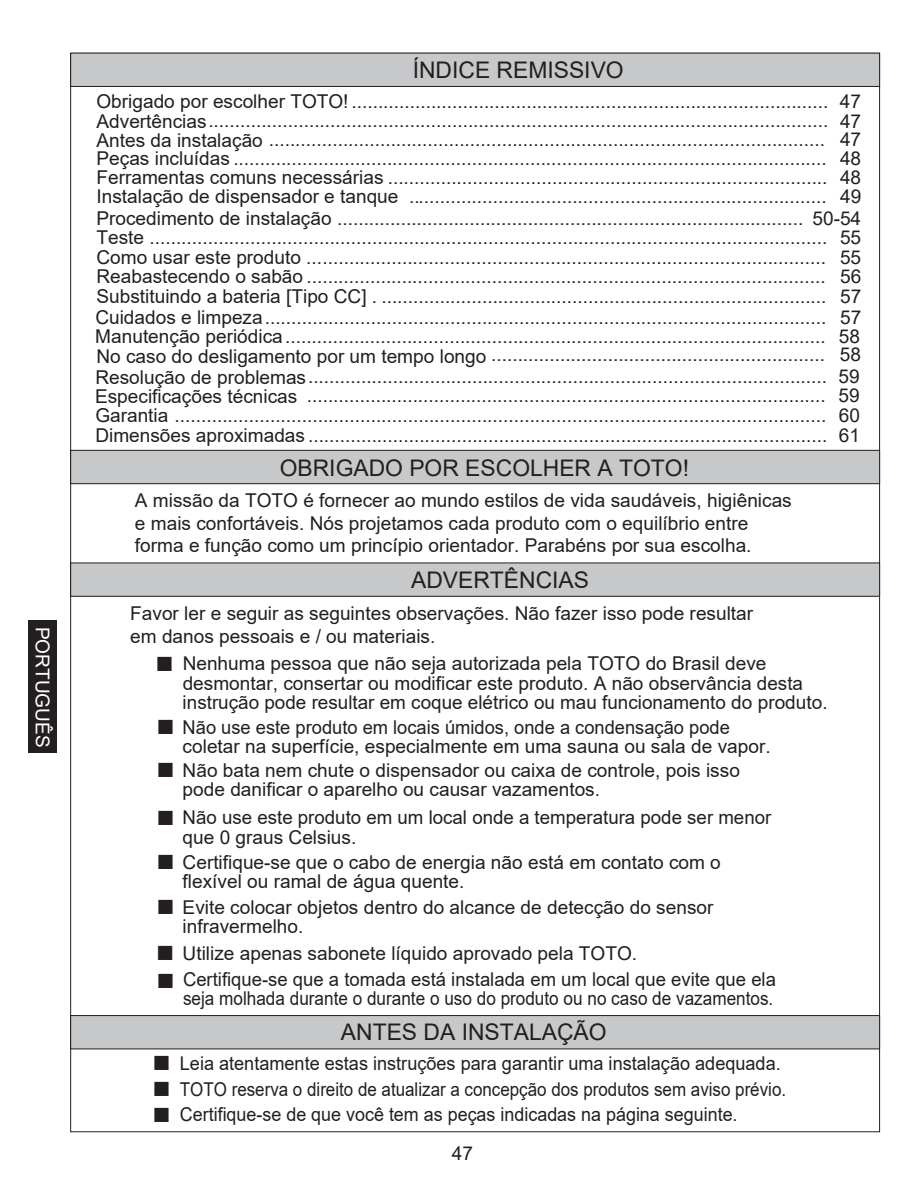
<style>
.page{position:relative;width:919px;height:1191px;background:#fff}
.page>*{position:absolute;margin:0;border:0;box-sizing:border-box;transform-origin:0 0}
.t1{font:22.8px "Arial";color:#231f20}
.t2{font:19.05px/22.8px "Arial";color:#231f20}
.t3{font:19.05px "Arial";color:#231f20;scale:.89 1}
.t4{font:19.05px "Arial";color:#231f20;scale:.95 1}
.t5{font:19.05px "Arial";color:#231f20;scale:.94 1}
.t6{font:19.05px "Arial";color:#231f20;scale:.96 1}
.t7{font:19.05px "Arial";color:#fff}
.s1{font-family:"Adobe Song Std";font-weight:300}
</style>
<div class="page">
<div style="left:29px;top:620px;width:28px;height:133px;background:#231f20"></div>
<div style="left:71px;top:53px;width:808px;height:33px;background:#c7c8ca"></div>
<div style="left:70px;top:53px;width:809px;height:34px;border:1px solid #231f20"></div>
<div style="left:71px;top:563px;width:808px;height:33px;background:#c7c8ca"></div>
<div style="left:71px;top:450px;width:808px;height:34px;background:#c7c8ca"></div>
<div style="left:70px;top:450px;width:809px;height:34px;border:1px solid #231f20"></div>
<div style="left:71px;top:1015px;width:808px;height:34px;background:#c7c8ca"></div>
<div style="left:70px;top:1015px;width:809px;height:34px;border:1px solid #231f20"></div>
<p class="t7" style="left:56px;top:626px;width:122px;rotate:90deg">PORTUGUÊS</p>
<p class="t1" style="left:412px;top:55px;width:212px">ÍNDICE REMISSIVO</p>
<p class="t2" style="left:96px;top:90px;width:765px">Obrigado por escolher TOTO! .......................................................................................... 47</p>
<p class="t2" style="left:96px;top:111px;width:766px;line-height:18.6px;text-align:justify">Advertências..................................................................................................................... 47<br>Antes da instalação ......................................................................................................... 47<br>Peças incluídas ................................................................................................................ 48</p>
<p class="t2" style="left:96px;top:185px;width:766px">Instalação de dispensador e tanque ............................................................................... 49</p>
<p class="t2" style="left:96px;top:166px;width:766px">Ferramentas comuns necessárias ................................................................................... 48</p>
<p class="t2" style="left:96px;top:208px;width:766px;line-height:19.5px">Procedimento de instalação ........................................................................................ 50-54<br>Teste ................................................................................................................................ 55</p>
<p class="t2" style="left:96px;top:245px;width:766px">Como usar este produto .................................................................................................. 55</p>
<p class="t2" style="left:96px;top:266px;width:766px;line-height:19.5px">Reabastecendo o sabão .................................................................................................. 56<br>Substituindo a bateria [Tipo CC] . .................................................................................... 57</p>
<p class="t2" style="left:95px;top:306px;width:767px">Cuidados e limpeza.......................................................................................................... 57</p>
<p class="t2" style="left:95px;top:325px;width:766px">Manutenção periódica...................................................................................................... 58</p>
<p class="t2" style="left:96px;top:342px;width:766px">No caso do desligamento por um tempo longo ............................................................... 58</p>
<p class="t2" style="left:95px;top:364px;width:765px">Resolução de problemas.................................................................................................. 59</p>
<p class="t2" style="left:95px;top:383px;width:766px">Especificações técnicas .................................................................................................. 59</p>
<p class="t2" style="left:95px;top:404px;width:766px">Garantia ........................................................................................................................... 60</p>
<p class="t2" style="left:95px;top:423px;width:766px">Dimensões aproximadas .................................................................................................. 61</p>
<p class="t1" style="left:280px;top:452px;width:411px">OBRIGADO POR ESCOLHER A TOTO!</p>
<p class="t2" style="left:135px;top:488px;width:658px">A missão da TOTO é fornecer ao mundo estilos de vida saudáveis, higiênicas e mais confortáveis. Nós projetamos cada produto com o equilíbrio entre forma e função como um princípio orientador. Parabéns por sua escolha.</p>
<p class="t1" style="left:411px;top:564px;width:179px">ADVERTÊNCIAS</p>
<p class="t2" style="left:130px;top:602px;width:624px">Favor ler e seguir as seguintes observações. Não fazer isso pode resultar em danos pessoais e / ou materiais.</p>
<p class="t2" style="left:183px;top:673px;width:646px;line-height:19px">desmontar, consertar ou modificar este produto. A não observância desta instrução pode resultar em coque elétrico ou mau funcionamento do produto.</p>
<p class="t2" style="left:183px;top:734px;width:589px">coletar na superfície, especialmente em uma sauna ou sala de vapor.</p>
<p class="t2" style="left:183px;top:778px;width:419px">pode danificar o aparelho ou causar vazamentos.</p>
<p class="t2" style="left:183px;top:825px;width:175px">que 0 graus Celsius.</p>
<p class="t2" style="left:183px;top:869px;width:283px">flexível ou ramal de água quente.</p>
<p class="t2" style="left:183px;top:914px;width:122px">infravermelho.</p>
<p class="t2" style="left:156px;top:969px;width:621px;line-height:19px;text-align:right"><span class="s1">■</span> Certifique-se que a tomada está instalada em um local que evite que ela seja molhada durante o durante o uso do produto ou no caso de vazamentos.</p>
<p class="t2" style="left:155px;top:652px;width:612px"><span class="s1">■</span> Nenhuma pessoa que não seja autorizada pela TOTO do Brasil deve</p>
<p class="t6" style="left:156px;top:713px;width:599px"><span class="s1">■</span> Não use este produto em locais úmidos, onde a condensação pode</p>
<p class="t2" style="left:156px;top:759px;width:585px"><span class="s1">■</span> Não bata nem chute o dispensador ou caixa de controle, pois isso</p>
<p class="t2" style="left:156px;top:806px;width:616px"><span class="s1">■</span> Não use este produto em um local onde a temperatura pode ser menor</p>
<p class="t2" style="left:156px;top:850px;width:566px"><span class="s1">■</span> Certifique-se que o cabo de energia não está em contato com o</p>
<p class="t2" style="left:156px;top:895px;width:558px"><span class="s1">■</span> Evite colocar objetos dentro do alcance de detecção do sensor</p>
<p class="t2" style="left:156px;top:941px;width:482px"><span class="s1">■</span> Utilize apenas sabonete líquido aprovado pela TOTO.</p>
<p class="t1" style="left:341px;top:1016px;width:267px">ANTES DA INSTALAÇÃO</p>
<p class="t4" style="left:152px;top:1050px;width:663px"><span class="s1">■</span> Leia atentamente estas instruções para garantir uma instalação adequada.</p>
<p class="t3" style="left:152px;top:1075px;width:713px"><span class="s1">■</span> TOTO reserva o direito de atualizar a concepção dos produtos sem aviso prévio.</p>
<p class="t5" style="left:152px;top:1101px;width:624px"><span class="s1">■</span> Certifique-se de que você tem as peças indicadas na página seguinte.</p>
<p class="t2" style="left:452px;top:1141px;width:23px">47</p>
</div>
